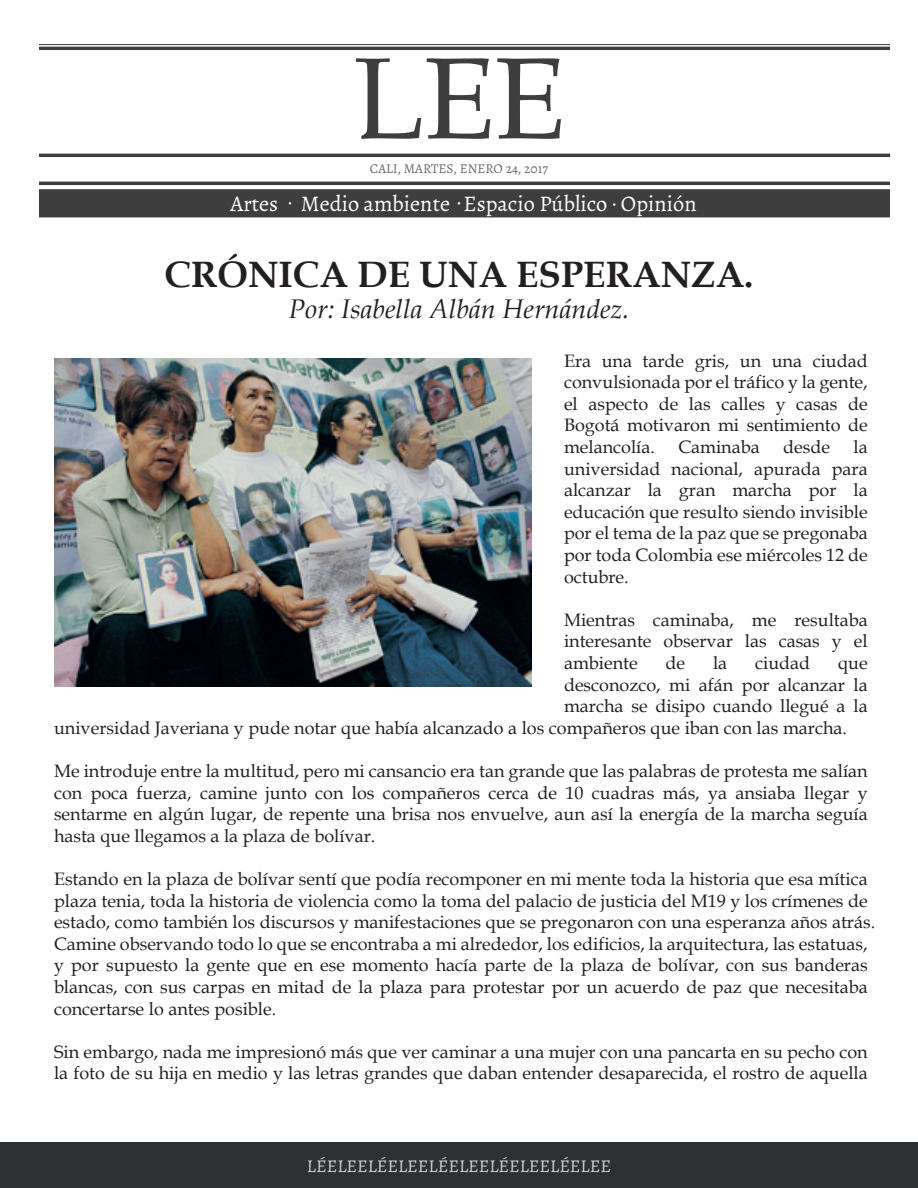
<style>
.page{position:relative;width:918px;height:1188px;background:#fff}
.page>*{position:absolute;margin:0;border:0;box-sizing:border-box;transform-origin:0 0}
.t1{font:115.65px "Book Antiqua";color:#3e3e3f}
.t2{font:700 36.75px "Book Antiqua";color:#231f20}
.t3{font:italic 27px "Book Antiqua";color:#231f20}
.t4{font:22.35px "Alegreya";color:#fff}
.t5{font:18px/21.6px "Book Antiqua";color:#231f20;text-align:justify}
.t6{font:18px "Alegreya";color:#d1d2d4}
.t7{font:13.5px "Alegreya";color:#65696b}
</style>
<div class="page">
<hr style="left:39px;top:47px;width:851px;height:3px;background:#3e3e3f">
<hr style="left:39px;top:44px;width:851px;height:1px;background:#3e3e3f">
<hr style="left:39px;top:154px;width:851px;height:3px;background:#3e3e3f">
<hr style="left:39px;top:182px;width:851px;height:3px;background:#3e3e3f">
<div style="left:39px;top:189px;width:851px;height:28px;background:#3e3e3f"></div>
<div style="left:0;top:1142px;width:918px;height:46px;background:#2d3133"></div>
<img style="left:54px;top:358px;width:477px;height:329px">
<h1 class="t1" style="left:353px;top:18px;width:213px">LEE</h1>
<p class="t7" style="left:370px;top:160px;width:180px">CALI, MARTES, ENERO 24, 2017</p>
<p class="t4" style="left:231px;top:190px;width:468px">Artes Medio ambiente Espacio Público Opinión</p>
<h2 class="t2" style="left:165px;top:249px;width:590px">CRÓNICA DE UNA ESPERANZA.</h2>
<h3 class="t3" style="left:289px;top:289px;width:342px">Por: Isabella Albán Hernández.</h3>
<p class="t5" style="left:564px;top:349px;width:305px">Era una tarde gris, un una ciudad convulsionada por el tráfico y la gente, el aspecto de las calles y casas de Bogotá motivaron mi sentimiento de melancolía.</p>
<p class="t5" style="left:564px;top:436px;width:305px;text-indent:289px">la universidad nacional, apurada para alcanzar la gran marcha por la educación que resulto siendo invisible por el tema de la paz que se pregonaba por toda Colombia ese miércoles 12 de octubre.</p>
<p class="t5" style="left:564px;top:608px;width:305px">Mientras caminaba, me resultaba interesante observar las casas y el ambiente</p>
<p class="t5" style="left:678px;top:436px;width:83px">Caminaba</p>
<p class="t5" style="left:783px;top:436px;width:48px">desde</p>
<p class="t5" style="left:666px;top:652px;width:21px">de</p>
<p class="t5" style="left:713px;top:652px;width:16px">la</p>
<p class="t5" style="left:755px;top:652px;width:57px">ciudad</p>
<p class="t5" style="left:838px;top:652px;width:31px">que</p>
<p class="t5" style="left:564px;top:673px;width:305px">desconozco, mi afán por alcanzar la</p>
<p class="t5" style="left:564px;top:695px;width:305px">marcha se disipo cuando llegué a la</p>
<p class="t5" style="left:54px;top:716px;width:794px">universidad Javeriana y pude notar que había alcanzado a los compañeros que iban con las marcha.</p>
<p class="t5" style="left:54px;top:760px;width:815px">Me introduje entre la multitud, pero mi cansancio era tan grande que las palabras de protesta me salían con poca fuerza, camine junto con los compañeros cerca de 10 cuadras más, ya ansiaba llegar y sentarme en algún lugar, de repente una brisa nos envuelve, aun así la energía de la marcha seguía hasta que llegamos a la plaza de bolívar.</p>
<p class="t5" style="left:54px;top:868px;width:823px;text-align:left">Estando en la plaza de bolívar sentí que podía recomponer en mi mente toda la historia que esa mítica plaza tenia, toda la historia de violencia como la toma del palacio de justicia del M19 y los crímenes de estado, como también los discursos y manifestaciones que se pregonaron con una esperanza años atrás.<br>Camine observando todo lo que se encontraba a mi alrededor, los edificios, la arquitectura, las estatuas, y por supuesto la gente que en ese momento hacía parte de la plaza de bolívar, con sus banderas blancas, con sus carpas en mitad de la plaza para protestar por un acuerdo de paz que necesitaba concertarse lo antes posible.</p>
<p class="t5" style="left:54px;top:1040px;width:815px">Sin embargo, nada me impresionó más que ver caminar a una mujer con una pancarta en su pecho con la foto de su hija en medio y las letras grandes que daban entender desaparecida, el rostro de aquella</p>
<p class="t6" style="left:307px;top:1155px;width:306px">LÉELEELÉELEELÉELEELÉELEELÉELEE</p>
</div>
